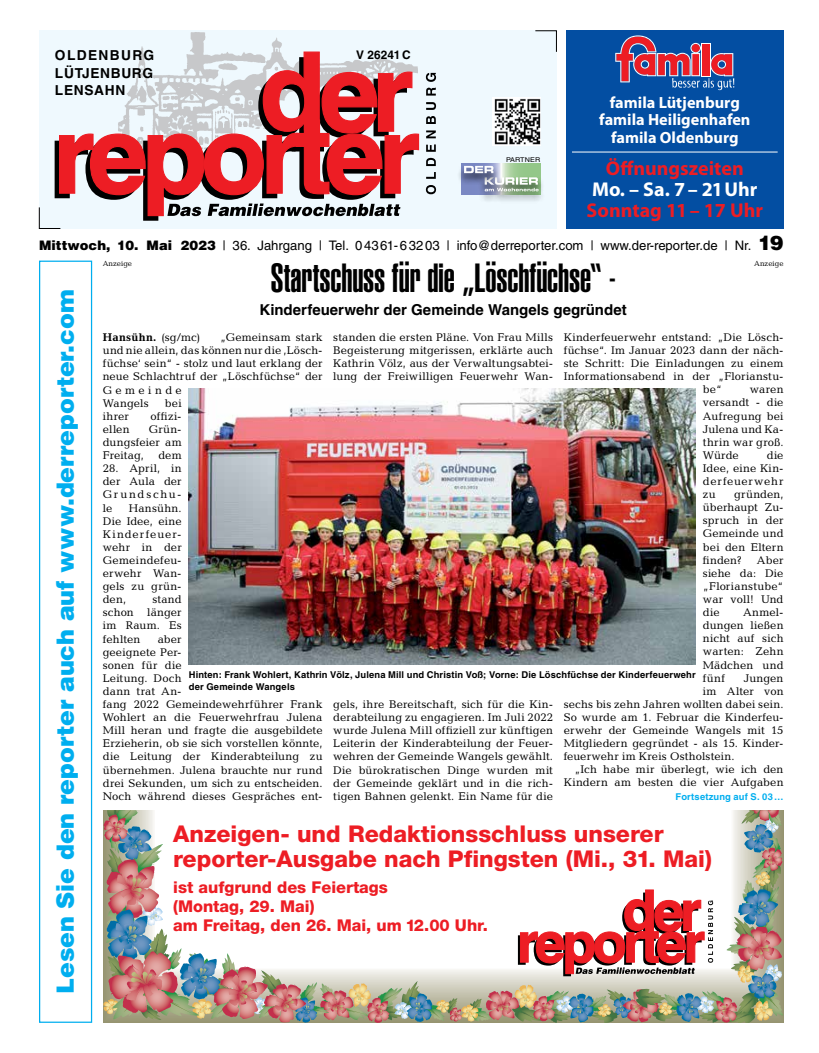
<style>
.page{position:relative;width:819px;height:1053px;background:#fff}
.page>*{position:absolute;margin:0;border:0;box-sizing:border-box;transform-origin:0 0}
.t1{font:40px "Helvetica LT Std Ultra Comp";letter-spacing:-.005em;color:#000}
.t2{font:900 23.75px "Helvetica LT Std";color:#00aeef}
.t3{font:800 23.12px/25.6px "Helvetica Neue";color:#ed1d24}
.t4{font:700 20px/21.2px "Myriad Pro";color:#ed1d24;text-align:center}
.t5{font:800 16.25px/18.8px "Helvetica Neue";color:#ed1d24}
.t6{font:700 16.25px/17.5px "Myriad Pro";color:#fff;text-align:center}
.t7{font:700 15px "Helvetica LT Std";color:#000}
.t8{font:700 13.75px/17.5px "Helvetica LT Std";letter-spacing:.05em;color:#000}
.t9{font:700 13.75px "Helvetica LT Std";letter-spacing:.1em;color:#000}
.t10{font:13.12px "Helvetica LT Std";color:#000}
.t11{font:700 11.88px "Helvetica LT Std";color:#000}
.t12{font:11.25px/13.1px "Candida Std";letter-spacing:.015em;color:#000;text-align:justify}
.t13{font:700 11.25px "Candida Std";letter-spacing:.03em;color:#000}
.t14{font:700 9.38px/11.2px "Helvetica LT Std";letter-spacing:.015em;color:#000}
.t15{font:700 9.38px "Helvetica LT Std";letter-spacing:.015em;color:#00aeef}
.t16{font:7.5px "Candida Std";color:#000}
.t17{font:6.5px "Helvetica LT Std";letter-spacing:.02em;color:#000;scale:1.1 1}
.s1{color:#fff}
.s2{font-weight:900}
.s3{font-weight:900;font-size:20px}
.s4{font-weight:400}
</style>
<div class="page">
<div style="left:39px;top:260px;width:53px;height:762px;border:1px solid #00aeef"></div>
<div style="left:39px;top:30px;width:517px;height:199px;background:#eff9fe"></div>
<svg style="left:535px;top:30px;width:21px;height:22px"></svg>
<img style="left:141px;top:32px;width:141px;height:19px">
<svg style="left:426px;top:185px;width:10px;height:9px"></svg>
<svg style="left:426px;top:172px;width:10px;height:7px"></svg>
<svg style="left:426px;top:158px;width:10px;height:8px"></svg>
<svg style="left:426px;top:144px;width:10px;height:8px"></svg>
<svg style="left:426px;top:130px;width:10px;height:8px"></svg>
<svg style="left:426px;top:116px;width:10px;height:8px"></svg>
<svg style="left:426px;top:102px;width:10px;height:8px"></svg>
<svg style="left:426px;top:73px;width:10px;height:23px"></svg>
<svg style="left:39px;top:51px;width:380px;height:178px"></svg>
<svg style="left:461px;top:164px;width:79px;height:30px"></svg>
<div style="left:478px;top:176px;width:66px;height:21px;background:#000;opacity:.75"></div>
<div style="left:457px;top:164px;width:43px;height:21px;background:#000;opacity:.75"></div>
<div style="left:478px;top:187px;width:67px;height:16px;background:#000;opacity:.75"></div>
<svg style="left:464px;top:166px;width:74px;height:25px;background:#a1b3b2"></svg>
<img style="left:492px;top:97px;width:48px;height:48px">
<div style="left:566px;top:30px;width:217px;height:199px;background:#034ea2"></div>
<svg style="left:615px;top:35px;width:119px;height:55px"></svg>
<hr style="left:572px;top:151px;width:205px;height:1px;background:#fff">
<svg style="left:103px;top:810px;width:679px;height:212px"></svg>
<img style="left:189px;top:388px;width:506px;height:276px">
<p class="t9" style="left:55px;top:47px;width:101px">OLDENBURG</p>
<p class="t11" style="left:356px;top:47px;width:56px">V 26241C</p>
<p class="t8" style="left:55px;top:64px;width:100px">LÜTJENBURG<br>LENSAHN</p>
<p class="t17" style="left:506px;top:155px;width:33px">PARTNER</p>
<p class="t6" style="left:599px;top:94px;width:153px">famila Lütjenburg famila Heiligenhafen famila Oldenburg</p>
<p class="t4" style="left:586px;top:158px;width:178px">Öffnungszeiten<br><span class="s1">Mo. – Sa. 7 – 21 Uhr<br></span>Sonntag 11 – 17 Uhr</p>
<p class="t10" style="left:39px;top:238px;width:746px"><span class="s2">Mittwoch, 10. Mai 2023</span> | 36. Jahrgang | Tel. 04361-63203 | info@derreporter.com | www.der-reporter.de | Nr. <span class="s3">19</span></p>
<h2 class="t2" style="left:50px;top:993px;width:705px;rotate:-90deg">Lesen Sie den reporter auch auf www.derreporter.com</h2>
<p class="t16" style="left:103px;top:259px;width:31px">Anzeige</p>
<p class="t16" style="left:754px;top:259px;width:31px">Anzeige</p>
<p class="t1" style="left:270px;top:255px;width:347px">Startschuss für die „Löschfüchse“ -</p>
<p class="t7" style="left:259px;top:301px;width:368px">Kinderfeuerwehr der Gemeinde Wangels gegründet</p>
<p class="t12" style="left:563px;top:330px;width:221px">Kinderfeuerwehr entstand: „Die Lösch-</p>
<p class="t12" style="left:563px;top:343px;width:221px">füchse“. Im Januar 2023 dann der näch-</p>
<p class="t12" style="left:563px;top:357px;width:221px">ste Schritt: Die Einladungen zu einem</p>
<p class="t12" style="left:563px;top:370px;width:221px">Informationsabend in der „Florianstu-</p>
<p class="t12" style="left:702px;top:383px;width:21px">be“</p>
<p class="t12" style="left:333px;top:330px;width:221px">standen die ersten Pläne. Von Frau Mills Begeisterung mitgerissen, erklärte auch Kathrin Völz, aus der Verwaltungsabtei&shy;lung der Freiwilligen Feuerwehr Wan-</p>
<p class="t12" style="left:103px;top:331px;width:221px;text-align:left;text-indent:117px">„Gemeinsam stark und nie allein, das können nur die ‚Lösch&shy;füchse‘ sein“ - stolz und laut erklang der neue Schlachtruf der „Löschfüchse“ der<br>Gemeinde<br>Wangels</p>
<p class="t13" style="left:103px;top:331px;width:99px">Hansühn. <span class="s4">(sg/mc)</span></p>
<p class="t12" style="left:702px;top:383px;width:82px;text-indent:47px">waren versandt - die Aufregung bei Julena und Ka&shy;thrin war groß.<br>Würde</p>
<p class="t12" style="left:165px;top:396px;width:18px">bei</p>
<p class="t12" style="left:103px;top:409px;width:28px">ihrer</p>
<p class="t12" style="left:150px;top:409px;width:33px">offizi-</p>
<p class="t12" style="left:103px;top:422px;width:28px">ellen</p>
<p class="t12" style="left:103px;top:422px;width:80px;text-indent:46px">Grün&shy;dungsfeier am Freitag,</p>
<p class="t12" style="left:702px;top:448px;width:82px;text-indent:64px">die Idee, eine Kin&shy;derfeuerwehr zu</p>
<p class="t12" style="left:158px;top:448px;width:25px">dem</p>
<p class="t12" style="left:103px;top:462px;width:80px">28. April, in der Aula der Grundschu&shy;le</p>
<p class="t12" style="left:702px;top:488px;width:82px;text-indent:31px">gründen, überhaupt Zu&shy;spruch in der Gemeinde und bei den Eltern finden?</p>
<p class="t12" style="left:103px;top:501px;width:80px;text-indent:26px">Hansühn.<br>Die Idee, eine Kinderfeuer&shy;wehr in der Gemeindefeu&shy;erwehr Wan&shy;gels zu grün&shy;den,</p>
<p class="t12" style="left:702px;top:553px;width:82px;text-indent:54px">Aber siehe da: Die „Florianstube“ war voll! Und die</p>
<p class="t12" style="left:103px;top:593px;width:80px;text-indent:50px">stand schon länger im Raum. Es fehlten</p>
<p class="t12" style="left:702px;top:605px;width:82px;text-indent:40px">Anmel&shy;dungen ließen nicht auf sich warten: Zehn Mädchen und fünf</p>
<p class="t12" style="left:103px;top:632px;width:221px;text-align:left;text-indent:55px">aber<br>geeignete Per-<br>sonen für die<br>Leitung. Doch<br>dann trat An-<br>fang 2022 Gemeindewehrführer Frank<br>Wohlert an die Feuerwehrfrau Julena<br>Mill heran und fragte die ausgebildete<br>Erzieherin, ob sie sich vorstellen könnte, die Leitung der Kinderabteilung zu übernehmen. Julena brauchte nur rund drei Sekunden, um sich zu entscheiden.<br>Noch während dieses Gespräches ent-</p>
<p class="t14" style="left:189px;top:669px;width:508px">Hinten: Frank Wohlert, Kathrin Völz, Julena Mill und Christin Voß; Vorne: Die Löschfüchse der Kinderfeuerwehr der Gemeinde Wangels</p>
<p class="t12" style="left:743px;top:671px;width:41px">Jungen</p>
<p class="t12" style="left:702px;top:684px;width:82px">im Alter von</p>
<p class="t12" style="left:563px;top:697px;width:221px">sechs bis zehn Jahren wollten dabei sein.</p>
<p class="t12" style="left:563px;top:710px;width:221px">So wurde am 1. Februar die Kinderfeu-</p>
<p class="t12" style="left:563px;top:723px;width:221px">erwehr der Gemeinde Wangels mit 15</p>
<p class="t12" style="left:563px;top:736px;width:221px">Mitgliedern gegründet - als 15. Kinder-</p>
<p class="t12" style="left:563px;top:749px;width:172px">feuerwehr im Kreis Ostholstein.</p>
<p class="t12" style="left:574px;top:763px;width:211px">„Ich habe mir überlegt, wie ich den</p>
<p class="t12" style="left:563px;top:776px;width:221px">Kindern am besten die vier Aufgaben</p>
<p class="t12" style="left:333px;top:697px;width:221px">gels, ihre Bereitschaft, sich für die Kin&shy;derabteilung zu engagieren. Im Juli 2022 wurde Julena Mill offiziell zur künftigen Leiterin der Kinderabteilung der Feuer&shy;wehren der Gemeinde Wangels gewählt.<br>Die bürokratischen Dinge wurden mit der Gemeinde geklärt und in die rich&shy;tigen Bahnen gelenkt. Ein Name für die</p>
<p class="t15" style="left:675px;top:790px;width:109px">Fortsetzung auf S. 03…</p>
<p class="t3" style="left:173px;top:820px;width:540px">Anzeigen- und Redaktionsschluss unserer reporter-Ausgabe nach Pfingsten (Mi., 31. Mai)</p>
<p class="t5" style="left:173px;top:877px;width:316px">ist aufgrund des Feiertags<br>(Montag, 29. Mai)<br>am Freitag, den 26. Mai, um 12.00 Uhr.</p>
</div>
